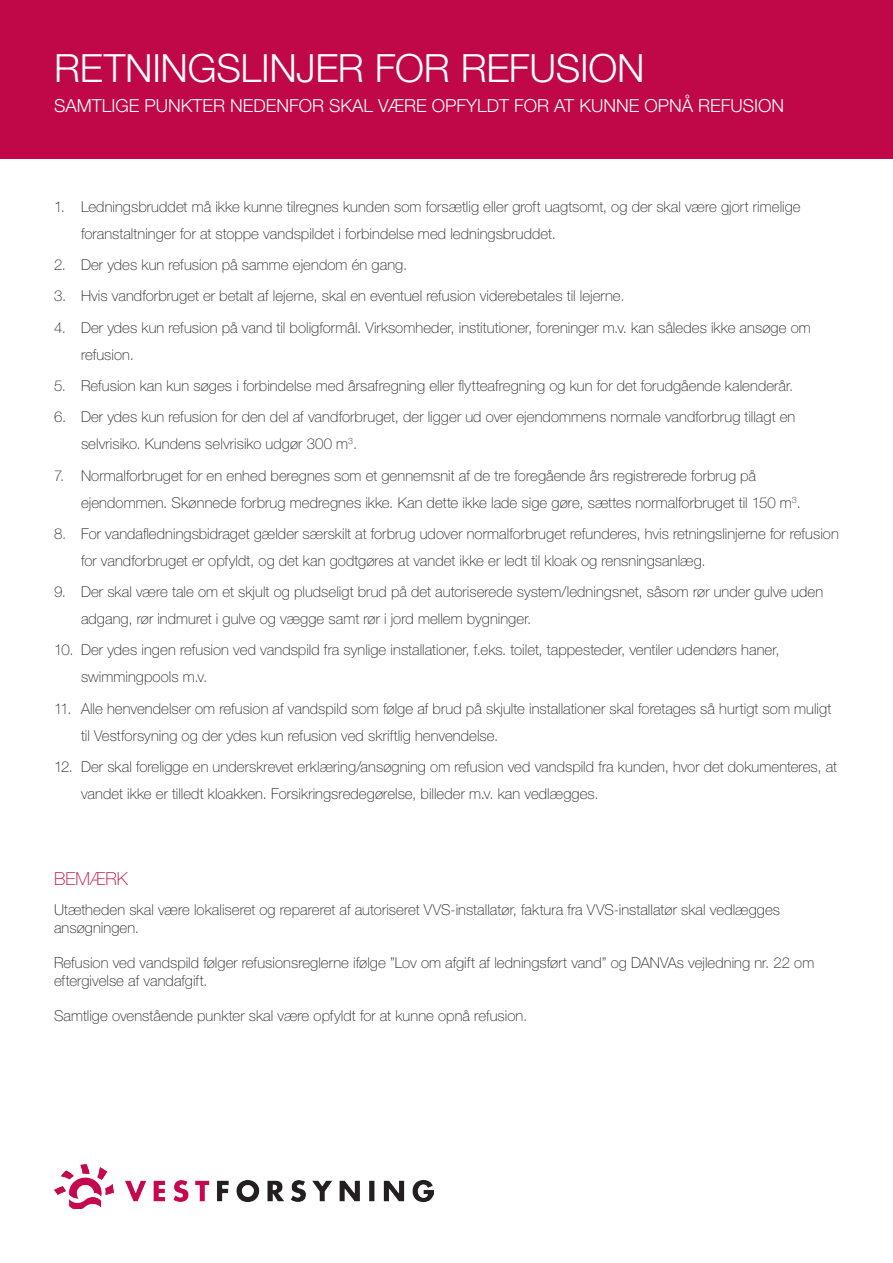
<style>
.page{position:relative;width:893px;height:1263px;background:#fff}
.page>*{position:absolute;margin:0;border:0;box-sizing:border-box;transform-origin:0 0}
.overskrift{font:300 39px "Helvetica Neue LT Std";letter-spacing:-.01em;color:#fff}
.underoverskrift_-_hv{font:300 18px "Helvetica Neue LT Std";color:#fff}
.black{font:100 18px "Helvetica Neue LT Std";color:#c00848}
.t1{font:100 15px/27px "Helvetica Neue LT Std";letter-spacing:.005em;color:#231f20}
</style>
<div class="page">
<div style="left:0;top:0;width:893px;height:159px;background:#c00848"></div>
<img style="left:54px;top:1164px;width:380px;height:45px">
<p class="overskrift" style="left:54px;top:44px;width:592px">RETNINGSLINJER FOR REFUSION</p>
<p class="underoverskrift_-_hv" style="left:54px;top:95px;width:732px">SAMTLIGE PUNKTER NEDENFOR SKAL VÆRE OPFYLDT FOR AT KUNNE OPNÅ REFUSION</p>
<p class="t1" style="left:81px;top:193px;width:721px;text-indent:-27px">1. Ledningsbruddet må ikke kunne tilregnes kunden som forsætlig eller groft uagtsomt, og der skal være gjort rimelige foranstaltninger for at stoppe vandspildet i forbindelse med ledningsbruddet.</p>
<p class="t1" style="left:54px;top:251px;width:355px">2. Der ydes kun refusion på samme ejendom én gang.</p>
<p class="t1" style="left:54px;top:283px;width:572px">3. Hvis vandforbruget er betalt af lejerne, skal en eventuel refusion viderebetales til lejerne.</p>
<p class="t1" style="left:81px;top:314px;width:731px;text-indent:-27px">4. Der ydes kun refusion på vand til boligformål. Virksomheder, institutioner, foreninger m.v. kan således ikke ansøge om refusion.</p>
<p class="t1" style="left:54px;top:372px;width:741px">5. Refusion kan kun søges i forbindelse med årsafregning eller flytteafregning og kun for det forudgående kalenderår.</p>
<p class="t1" style="left:81px;top:403px;width:716px;text-indent:-27px">6. Der ydes kun refusion for den del af vandforbruget, der ligger ud over ejendommens normale vandforbrug tillagt en selvrisiko. Kundens selvrisiko udgør 300 m<sup>3</sup>.</p>
<p class="t1" style="left:81px;top:462px;width:721px;text-indent:-27px">7. Normalforbruget for en enhed beregnes som et gennemsnit af de tre foregående års registrerede forbrug på ejendommen. Skønnede forbrug medregnes ikke. Kan dette ikke lade sige gøre, sættes normalforbruget til 150 m<sup>3</sup>.</p>
<p class="t1" style="left:81px;top:520px;width:759px;text-indent:-27px">8. For vandafledningsbidraget gælder særskilt at forbrug udover normalforbruget refunderes, hvis retningslinjerne for refusion for vandforbruget er opfyldt, og det kan godtgøres at vandet ikke er ledt til kloak og rensningsanlæg.</p>
<p class="t1" style="left:81px;top:578px;width:744px;text-indent:-27px">9. Der skal være tale om et skjult og pludseligt brud på det autoriserede system/ledningsnet, såsom rør under gulve uden adgang, rør indmuret i gulve og vægge samt rør i jord mellem bygninger.</p>
<p class="t1" style="left:81px;top:636px;width:700px;text-indent:-27px">10. Der ydes ingen refusion ved vandspild fra synlige installationer, f.eks. toilet, tappesteder, ventiler udendørs haner, swimmingpools m.v.</p>
<p class="t1" style="left:81px;top:695px;width:752px;text-indent:-27px">11. Alle henvendelser om refusion af vandspild som følge af brud på skjulte installationer skal foretages så hurtigt som muligt til Vestforsyning og der ydes kun refusion ved skriftlig henvendelse.</p>
<p class="t1" style="left:81px;top:753px;width:758px;text-indent:-27px">12. Der skal foreligge en underskrevet erklæring/ansøgning om refusion ved vandspild fra kunden, hvor det dokumenteres, at vandet ikke er tilledt kloakken. Forsikringsredegørelse, billeder m.v. kan vedlægges.</p>
<p class="black" style="left:54px;top:868px;width:76px">BEMÆRK</p>
<p class="t1" style="left:54px;top:901px;width:728px;line-height:18px">Utætheden skal være lokaliseret og repareret af autoriseret VVS-installatør, faktura fra VVS-installatør skal vedlægges ansøgningen.</p>
<p class="t1" style="left:54px;top:954px;width:762px;line-height:18px">Refusion ved vandspild følger refusionsreglerne ifølge ”Lov om afgift af ledningsført vand” og DANVAs vejledning nr. 22 om eftergivelse af vandafgift.</p>
<p class="t1" style="left:54px;top:1002px;width:475px">Samtlige ovenstående punkter skal være opfyldt for at kunne opnå refusion.</p>
</div>
